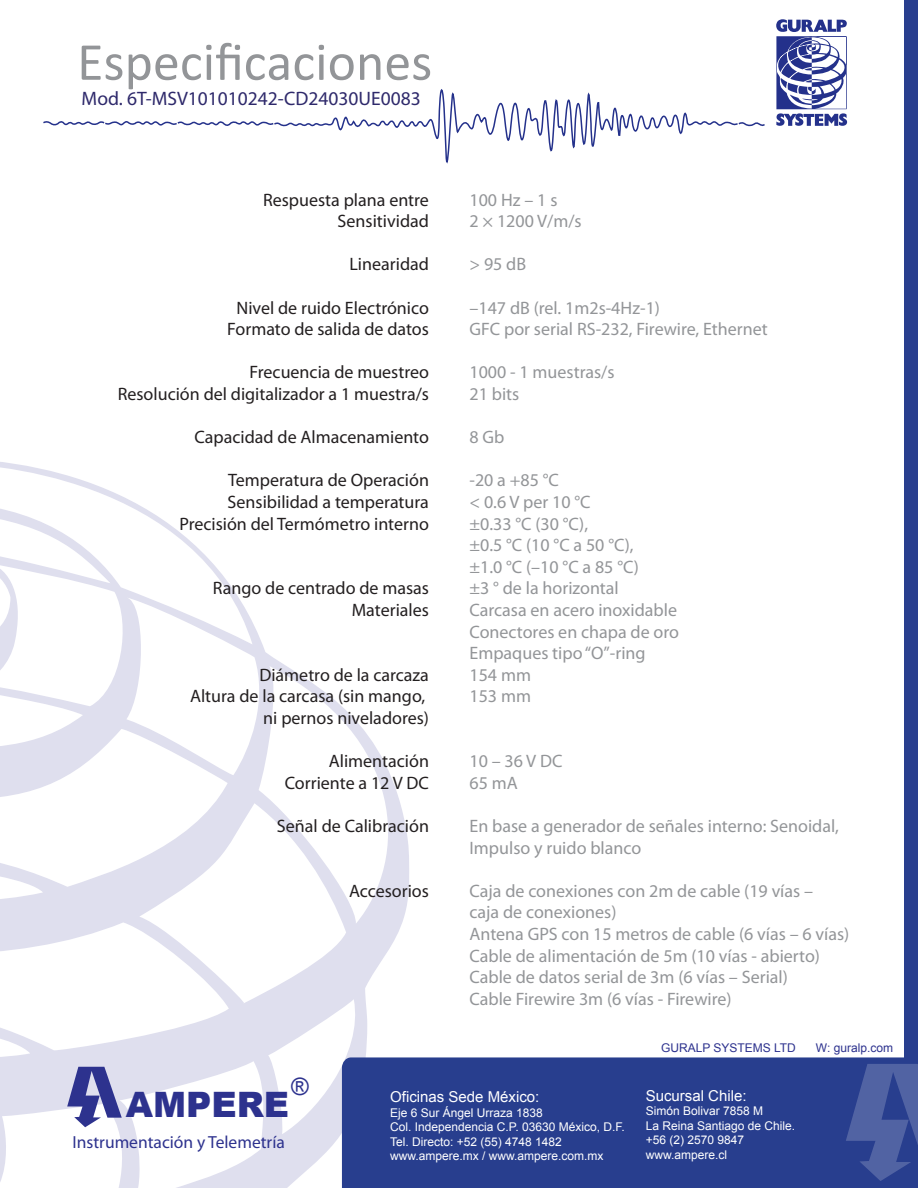
<style>
.page{position:relative;width:918px;height:1188px;background:#fff}
.page>*{position:absolute;margin:0;border:0;box-sizing:border-box;transform-origin:0 0}
.t1{font:54px "Calibri";color:#939598}
.t2{font:900 34.95px "Arial";color:#2d328e}
.t3{font:24px "Arial";color:#2d328e}
.t4{font:19.5px "Myriad Pro";color:#2e296b}
.t5{font:18px/21.6px "Myriad Pro";color:#939598}
.t6{font:18px/21.6px "Myriad Pro";color:#231f20;text-align:right}
.t7{font:17.55px "Myriad Pro";color:#2d328e}
.t8{font:15px "Arial";color:#fff}
.t9{font:12px/14.4px "Arial";color:#fff}
.t10{font:12px "Arial";color:#2d328e}
</style>
<div class="page">
<svg style="left:43px;top:121px;width:229px;height:5px"></svg>
<svg style="left:739px;top:122px;width:26px;height:5px"></svg>
<svg style="left:0;top:462px;width:409px;height:726px"></svg>
<svg style="left:776px;top:19px;width:72px;height:107px"></svg>
<svg style="left:272px;top:89px;width:467px;height:75px"></svg>
<div style="left:342px;top:1057px;width:576px;height:131px;background:#283e8e"></div>
<svg style="left:846px;top:1064px;width:72px;height:117px;background:#3f539a"></svg>
<svg style="left:67px;top:1067px;width:55px;height:60px"></svg>
<div style="left:904px;top:0;width:14px;height:1061px;background:#283e8e"></div>
<p class="t1" style="left:77px;top:28px;width:357px">Especificaciones</p>
<p class="t4" style="left:82px;top:87px;width:341px">Mod. 6T-MSV101010242-CD24030UE0083</p>
<p class="t6" style="left:263px;top:188px;width:167px">Respuesta plana entre<br>Sensitividad</p>
<p class="t6" style="left:349px;top:253px;width:81px">Linearidad</p>
<p class="t6" style="left:227px;top:296px;width:203px;text-align:center">Nivel de ruido Electrónico<br>Formato de salida de datos</p>
<p class="t6" style="left:118px;top:361px;width:313px">Frecuencia de muestreo<br>Resolución del digitalizador a 1 muestra/s</p>
<p class="t6" style="left:195px;top:426px;width:236px">Capacidad de Almacenamiento</p>
<p class="t6" style="left:179px;top:469px;width:251px">Temperatura de Operación<br>Sensibilidad a temperatura<br>Precisión del Termómetro interno</p>
<p class="t6" style="left:213px;top:577px;width:218px">Rango de centrado de masas<br>Materiales</p>
<p class="t6" style="left:190px;top:664px;width:240px">Diámetro de la carcaza<br>Altura de la carcasa (sin mango, ni pernos niveladores)</p>
<p class="t6" style="left:285px;top:750px;width:146px">Alimentación<br>Corriente a 12 V DC</p>
<p class="t6" style="left:277px;top:815px;width:154px">Señal de Calibración</p>
<p class="t6" style="left:349px;top:880px;width:81px">Accesorios</p>
<p class="t5" style="left:470px;top:188px;width:114px">100 Hz – 1 s<br>2 × 1200 V/m/s</p>
<p class="t5" style="left:470px;top:253px;width:58px">&gt; 95 dB</p>
<p class="t5" style="left:470px;top:296px;width:300px">–147 dB (rel. 1m2s-4Hz-1)<br>GFC por serial RS-232, Firewire, Ethernet</p>
<p class="t5" style="left:470px;top:361px;width:147px">1000 - 1 muestras/s<br>21 bits</p>
<p class="t5" style="left:470px;top:426px;width:36px">8 Gb</p>
<p class="t5" style="left:470px;top:469px;width:211px">-20 a +85 °C<br>&lt; 0.6 V per 10 °C<br>±0.33 °C (30 °C),<br>±0.5 °C (10 °C a 50 °C),<br>±1.0 °C (–10 °C a 85 °C)<br>±3 ° de la horizontal<br>Carcasa en acero inoxidable<br>Conectores en chapa de oro<br>Empaques tipo “O”-ring<br>154 mm<br>153 mm</p>
<p class="t5" style="left:470px;top:750px;width:95px">10 – 36 V DC<br>65 mA</p>
<p class="t5" style="left:470px;top:815px;width:371px">En base a generador de señales interno: Senoidal,<br>Impulso y ruido blanco</p>
<p class="t5" style="left:470px;top:880px;width:381px">Caja de conexiones con 2m de cable (19 vías –<br>caja de conexiones)<br>Antena GPS con 15 metros de cable (6 vías – 6 vías)<br>Cable de alimentación de 5m (10 vías - abierto)<br>Cable de datos serial de 3m (6 vías – Serial)<br>Cable Firewire 3m (6 vías - Firewire)</p>
<p class="t10" style="left:661px;top:1041px;width:136px">GURALP SYSTEMS LTD</p>
<p class="t10" style="left:816px;top:1041px;width:79px">W: guralp.com</p>
<p class="t3" style="left:291px;top:1073px;width:19px">®</p>
<p class="t2" style="left:126px;top:1085px;width:165px">AMPERE</p>
<p class="t7" style="left:72px;top:1131px;width:214px">Instrumentación y Telemetría</p>
<p class="t8" style="left:390px;top:1089px;width:151px">Oficinas Sede México:</p>
<p class="t9" style="left:390px;top:1105px;width:236px">Eje 6 Sur Ángel Urraza 1838<br>Col. Independencia C.P. 03630 México, D.F.<br>Tel. Directo: +52 (55) 4748 1482 www.ampere.mx / www.ampere.com.mx</p>
<p class="t8" style="left:646px;top:1087px;width:102px">Sucursal Chile:</p>
<p class="t9" style="left:646px;top:1104px;width:151px">Simón Bolivar 7858 M<br>La Reina Santiago de Chile. +56 (2) 2570 9847 www.ampere.cl</p>
</div>
